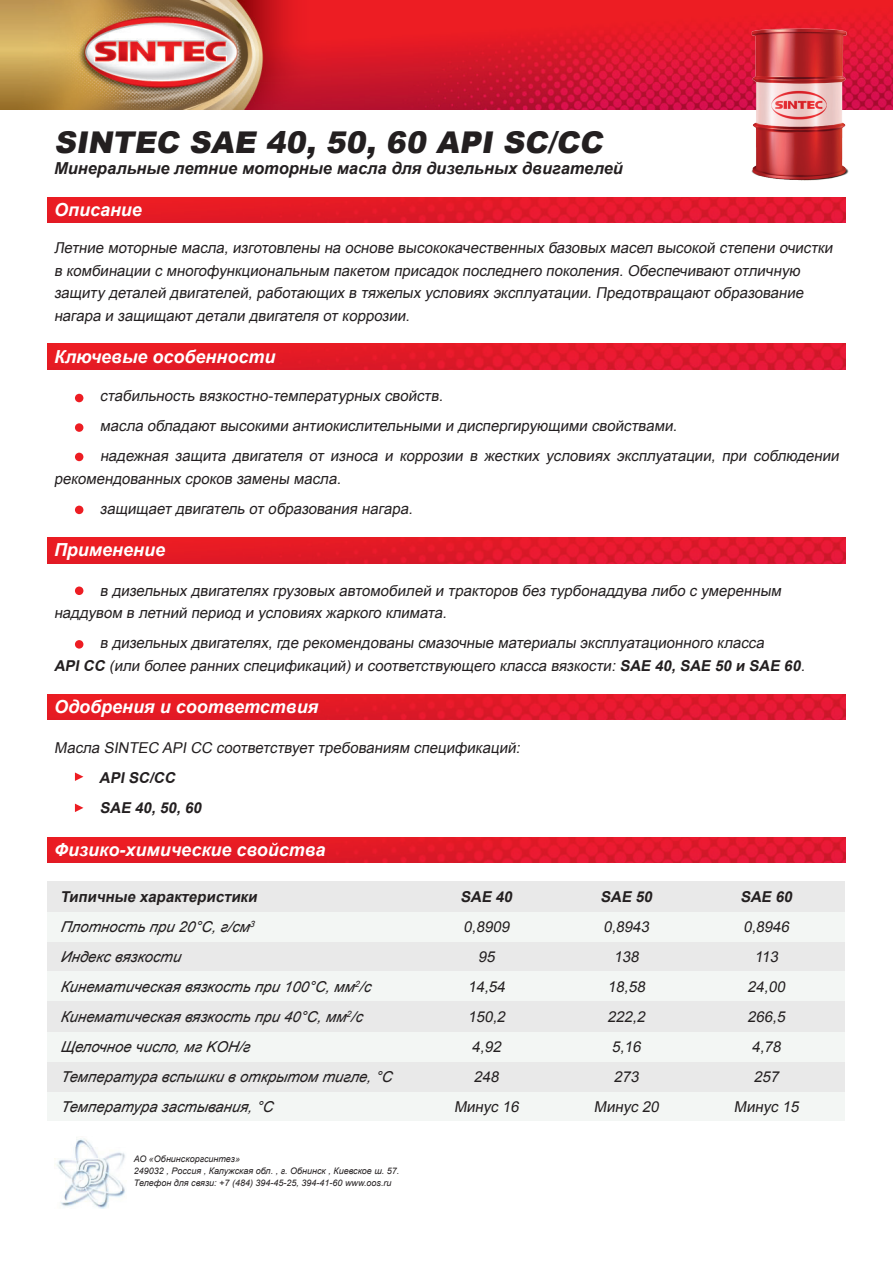
<style>
.page{position:relative;width:893px;height:1263px;background:#fff}
.page>*{position:absolute;margin:0;border:0;box-sizing:border-box;transform-origin:0 0}
.t1{font:italic 900 30px "Arial";color:#231f20}
.t2{font:italic 700 18px "Arial";color:#fff}
.t3{font:italic 700 16.5px "Arial";color:#231f20}
.t4{font:italic 15px/30px "Arial";color:#231f20}
.t5{font:italic 15px/30px "Arial";color:#231f20}
.t6{font:italic 700 15px/30px "Arial";color:#231f20}
.t7{font:italic 9px/12px "Arial";color:#231f20}
.s1{font-weight:700}
</style>
<div class="page">
<img style="left:48px;top:197px;width:797px;height:26px">
<img style="left:48px;top:344px;width:797px;height:25px">
<img style="left:48px;top:537px;width:797px;height:26px">
<img style="left:48px;top:694px;width:797px;height:26px">
<img style="left:0;top:0;width:893px;height:109px">
<img style="left:734px;top:29px;width:131px;height:152px">
<div style="left:75px;top:394px;width:8px;height:8px;background:#ed1d23;border-radius:50%"></div>
<div style="left:75px;top:423px;width:8px;height:9px;background:#ed1d23;border-radius:50%"></div>
<div style="left:75px;top:453px;width:8px;height:8px;background:#ed1d23;border-radius:50%"></div>
<div style="left:75px;top:506px;width:8px;height:8px;background:#ed1d23;border-radius:50%"></div>
<div style="left:75px;top:586px;width:8px;height:9px;background:#ed1d23;border-radius:50%"></div>
<svg style="left:75px;top:772px;width:8px;height:9px"></svg>
<img style="left:54px;top:1137px;width:71px;height:72px">
<svg style="left:75px;top:804px;width:8px;height:8px"></svg>
<img style="left:48px;top:837px;width:797px;height:25px">
<div style="left:48px;top:1091px;width:797px;height:30px;background:#f3f6f4"></div>
<div style="left:48px;top:881px;width:797px;height:210px;background:#e9e9e9"></div>
<div style="left:48px;top:912px;width:797px;height:30px;background:#f3f6f4"></div>
<div style="left:48px;top:971px;width:797px;height:30px;background:#f3f6f4"></div>
<div style="left:48px;top:1032px;width:797px;height:29px;background:#f3f6f4"></div>
<div style="left:75px;top:640px;width:8px;height:9px;background:#ed1d23;border-radius:50%"></div>
<h1 class="t1" style="left:54px;top:120px;width:556px">SINTEC SAE 40, 50, 60 API SC/CC</h1>
<p class="t3" style="left:54px;top:157px;width:570px">Минеральные летние моторные масла для дизельных двигателей</p>
<p class="t2" style="left:54px;top:198px;width:89px">Описание</p>
<p class="t4" style="left:54px;top:237px;width:783px;line-height:22.5px">Летние моторные масла, изготовлены на основе высококачественных базовых масел высокой степени очистки в комбинации с многофункциональным пакетом присадок последнего поколения. Обеспечивают отличную защиту деталей двигателей, работающих в тяжелых условиях эксплуатации. Предотвращают образование нагара и защищают детали двигателя от коррозии.</p>
<p class="t2" style="left:54px;top:344px;width:223px">Ключевые особенности</p>
<p class="t4" style="left:100px;top:381px;width:744px">стабильность вязкостно-температурных свойств.<br>масла обладают высокими антиокислительными и диспергирующими свойствами.<br>надежная защита двигателя от износа и коррозии в жестких условиях эксплуатации, при соблюдении</p>
<p class="t4" style="left:100px;top:464px;width:317px;text-indent:-46px">рекомендованных сроков замены масла. защищает двигатель от образования нагара.</p>
<p class="t2" style="left:54px;top:538px;width:113px">Применение</p>
<p class="t4" style="left:54px;top:579px;width:732px;line-height:22.5px;text-indent:46px">в дизельных двигателях грузовых автомобилей и тракторов без турбонаддува либо с умеренным наддувом в летний период и условиях жаркого климата.</p>
<p class="t4" style="left:54px;top:632px;width:755px;line-height:22.5px;text-align:center">в дизельных двигателях, где рекомендованы смазочные материалы эксплуатационного класса<br><span class="s1">APICC</span> (или более ранних спецификаций) и соответствующего класса вязкости: <span class="s1">SAE 40,SAE 50 и SAE 60</span>.</p>
<p class="t2" style="left:54px;top:695px;width:266px">Одобрения и соответствия</p>
<p class="t4" style="left:54px;top:733px;width:471px">Масла SINTEC API CC соответствует требованиям спецификаций:</p>
<p class="t6" style="left:99px;top:763px;width:107px">APISC/CC<br>SAE 40,50,60</p>
<p class="t2" style="left:54px;top:837px;width:273px">Физико-химические свойства</p>
<p class="t5" style="left:60px;top:882px;width:336px"><span class="s1">Типичные характеристики<br></span>Плотность при 20°С, г/см<sup>3<br></sup>Индекс вязкости<br>Кинематическая вязкость при 100°С, мм<sup>2</sup>/с<br>Кинематическая вязкость при 40°С, мм<sup>2</sup>/с<br>Щелочное число, мг KOH/г<br>Температура вспышки в открытом тигле, °С<br>Температура застывания, °С</p>
<p class="t6" style="left:600px;top:882px;width:57px">SAE 50</p>
<p class="t6" style="left:461px;top:882px;width:57px">SAE 40</p>
<p class="t4" style="left:454px;top:912px;width:70px;text-align:center">0,8909<br>95<br>14,54<br>150,2<br>4,92<br>248<br>Минус 16</p>
<p class="t4" style="left:594px;top:912px;width:70px;text-align:center">0,8943<br>138<br>18,58<br>222,2<br>5,16<br>273<br>Минус 20</p>
<p class="t7" style="left:134px;top:1153px;width:267px">АО «Обнинскоргсинтез»<br>249032 , Россия , Калужская обл. , г. Обнинск , Киевское ш. 57.<br>Телефон для связи: +7 (484) 394-45-25, 394-41-60 www.oos.ru</p>
<p class="t6" style="left:740px;top:882px;width:57px">SAE 60</p>
<p class="t4" style="left:734px;top:912px;width:70px;text-align:center">0,8946<br>113<br>24,00<br>266,5<br>4,78<br>257<br>Минус 15</p>
</div>
